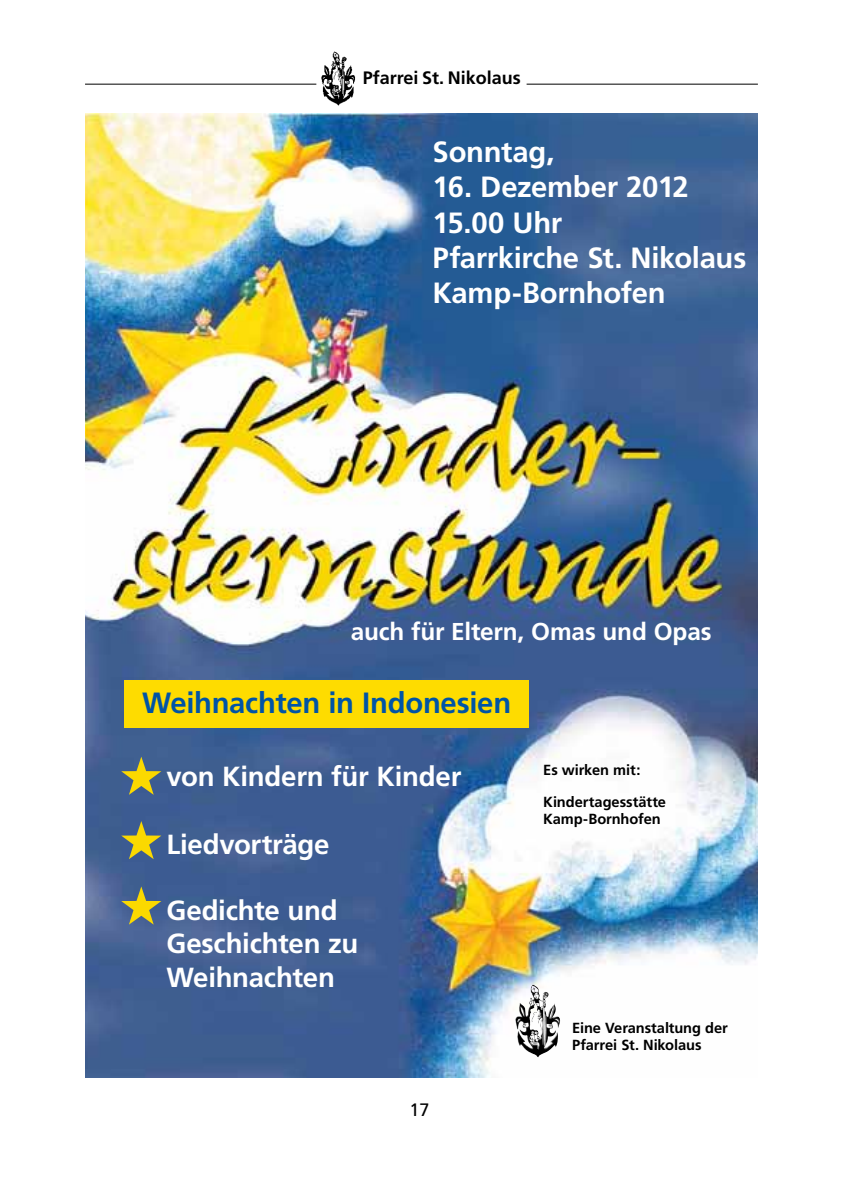
<style>
.page{position:relative;width:842px;height:1191px;background:#fff}
.page>*{position:absolute;margin:0;border:0;box-sizing:border-box;transform-origin:0 0}
.t1{font:700 29.2px/35.2px "Frutiger CE";letter-spacing:-.01em;color:#fff}
.t2{font:700 29.2px "Frutiger CE";letter-spacing:-.01em;color:#0054a6}
.t3{font:700 27.6px/33.2px "Frutiger CE";letter-spacing:-.01em;color:#fff}
.t4{font:700 24.4px "Frutiger CE";letter-spacing:-.01em;color:#fff}
.t5{font:700 18px "Frutiger CE";color:#000}
.t6{font:18px "Frutiger CE";color:#000}
.t7{font:700 14.6px/31.4px "Frutiger CE";letter-spacing:-.005em;color:#000}
</style>
<div class="page">
<img style="left:316px;top:51px;width:40px;height:55px">
<hr style="left:85px;top:84px;width:231px;height:1px;background:#000">
<hr style="left:527px;top:84px;width:231px;height:1px;background:#000">
<img style="left:85px;top:113px;width:673px;height:964px">
<img style="left:525px;top:984px;width:9px;height:32px">
<div style="left:124px;top:680px;width:404px;height:48px;background:#fedc00"></div>
<svg style="left:121px;top:756px;width:40px;height:39px;background:#7b8661"></svg>
<svg style="left:121px;top:886px;width:40px;height:38px;background:#7f8762"></svg>
<svg style="left:121px;top:821px;width:40px;height:38px;background:#7c8561"></svg>
<p class="t5" style="left:363px;top:67px;width:159px">Pfarrei St. Nikolaus</p>
<h1 class="t1" style="left:433px;top:134px;width:123px">Sonntag,</h1>
<h1 class="t1" style="left:433px;top:169px;width:315px">16. Dezember 2012<br>15.00 Uhr<br>Pfarrkirche St. Nikolaus<br>Kamp-Bornhofen</h1>
<h3 class="t4" style="left:351px;top:617px;width:362px">auch für Eltern, Omas und Opas</h3>
<h1 class="t2" style="left:142px;top:685px;width:371px">Weihnachten in Indonesien</h1>
<h2 class="t3" style="left:166px;top:759px;width:296px">von Kindern für Kinder</h2>
<h2 class="t3" style="left:166px;top:827px;width:165px">Liedvorträge</h2>
<h2 class="t3" style="left:166px;top:894px;width:194px">Gedichte und<br>Geschichten zu<br>Weihnachten</h2>
<p class="t6" style="left:410px;top:1098px;width:22px">17</p>
<p class="t7" style="left:543px;top:754px;width:124px">Es wirken mit:<br>Kindertagesstätte</p>
<p class="t7" style="left:543px;top:803px;width:119px">Kamp-Bornhofen</p>
<p class="t7" style="left:572px;top:1019px;width:157px;line-height:17.6px">Eine Veranstaltung der<br>Pfarrei St. Nikolaus</p>
</div>
